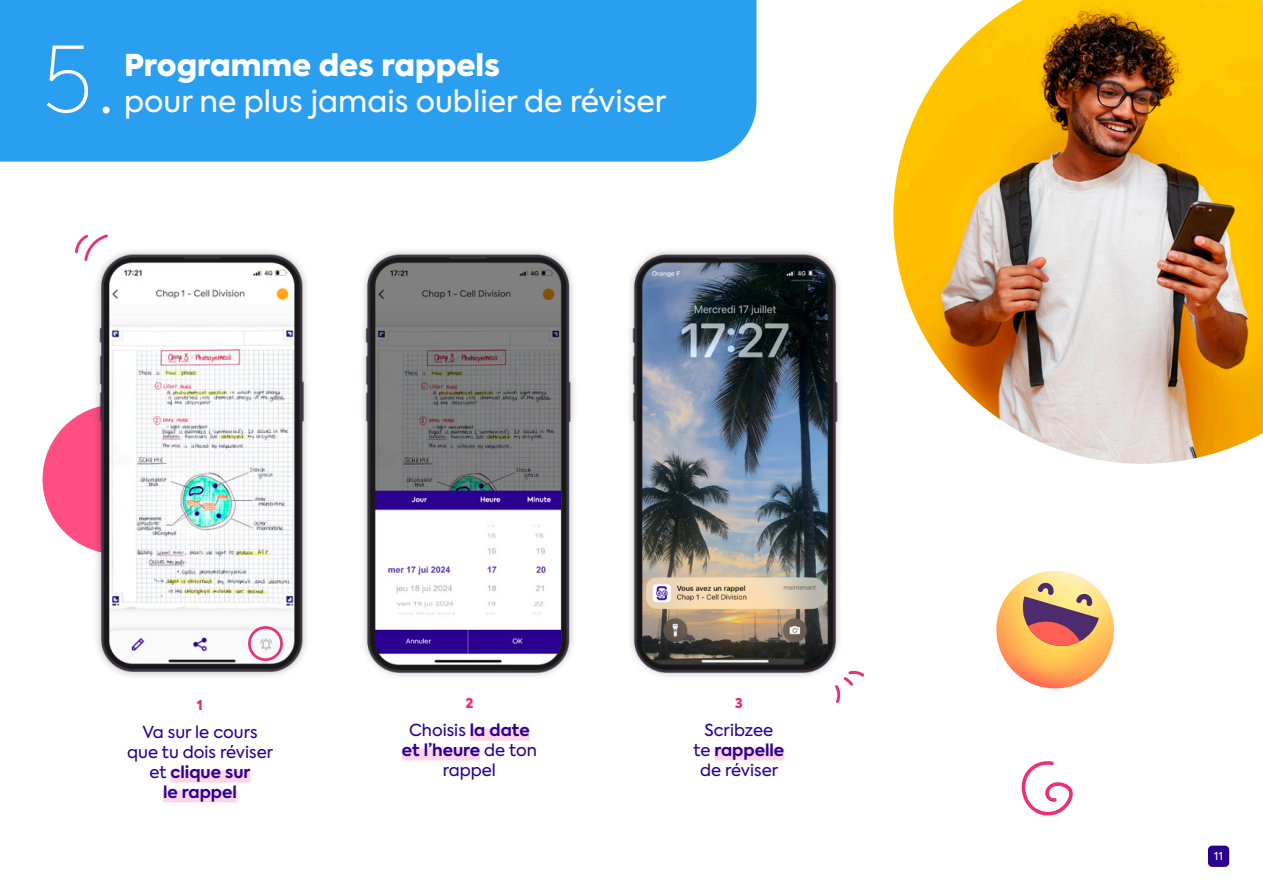
<style>
.page{position:relative;width:1263px;height:893px;background:#fff}
.page>*{position:absolute;margin:0;border:0;box-sizing:border-box;transform-origin:0 0}
.t1{font:100 90px "Axiforma";color:#fff}
.t2{font:30px "Axiforma";color:#fff}
.t3{font:900 30px "Axiforma";color:#fff}
.t4{font:16.5px/19.8px "Axiforma";color:#2b0090;text-align:center}
.t5{font:900 13.5px "Axiforma";color:#e73278}
.t6{font:10.95px "Axiforma";color:#fff}
.s1{font-weight:700}
</style>
<div class="page">
<div style="left:1208px;top:846px;width:21px;height:21px;background:#2b008f;border-radius:4px"></div>
<div style="left:43px;top:404px;width:149px;height:150px;background:#ff4e82;border-radius:50%"></div>
<div style="left:0;top:0;width:756px;height:162px;background:#2b9fef"></div>
<img style="left:83px;top:250px;width:225px;height:426px">
<img style="left:362px;top:250px;width:213px;height:426px">
<img style="left:629px;top:250px;width:212px;height:426px">
<div style="left:171px;top:770px;width:79px;height:12px;background:#ffd5e5"></div>
<div style="left:163px;top:790px;width:74px;height:12px;background:#ffd5e5"></div>
<div style="left:470px;top:729px;width:60px;height:12px;background:#ffd5e5"></div>
<div style="left:402px;top:748px;width:78px;height:12px;background:#ffd5e5"></div>
<div style="left:714px;top:748px;width:70px;height:12px;background:#ffd5e5"></div>
<div style="left:248px;top:626px;width:35px;height:35px;border:3px solid #e73278;border-radius:50%"></div>
<svg style="left:834px;top:670px;width:31px;height:33px"></svg>
<svg style="left:75px;top:234px;width:34px;height:28px"></svg>
<svg style="left:996px;top:571px;width:118px;height:118px"></svg>
<img style="left:893px;top:0;width:370px;height:464px">
<svg style="left:1021px;top:761px;width:52px;height:55px"></svg>
<h1 class="t1" style="left:43px;top:22px;width:75px">5.</h1>
<h2 class="t3" style="left:124px;top:44px;width:378px">Programme des rappels</h2>
<h2 class="t2" style="left:124px;top:82px;width:544px">pour ne plus jamais oublier de réviser</h2>
<p class="t5" style="left:197px;top:696px;width:7px">1</p>
<p class="t4" style="left:127px;top:723px;width:147px">Va sur le cours que tu dois réviser et <span class="s1">clique sur<br>le rappel</span></p>
<p class="t5" style="left:465px;top:693px;width:10px">2</p>
<p class="t4" style="left:402px;top:720px;width:137px">Choisis <span class="s1">la date et l’heure</span> de ton rappel</p>
<p class="t5" style="left:735px;top:693px;width:9px">3</p>
<p class="t4" style="left:693px;top:720px;width:92px">Scribzee<br>te <span class="s1">rappelle </span>de réviser</p>
<p class="t6" style="left:1214px;top:849px;width:10px">11</p>
</div>
